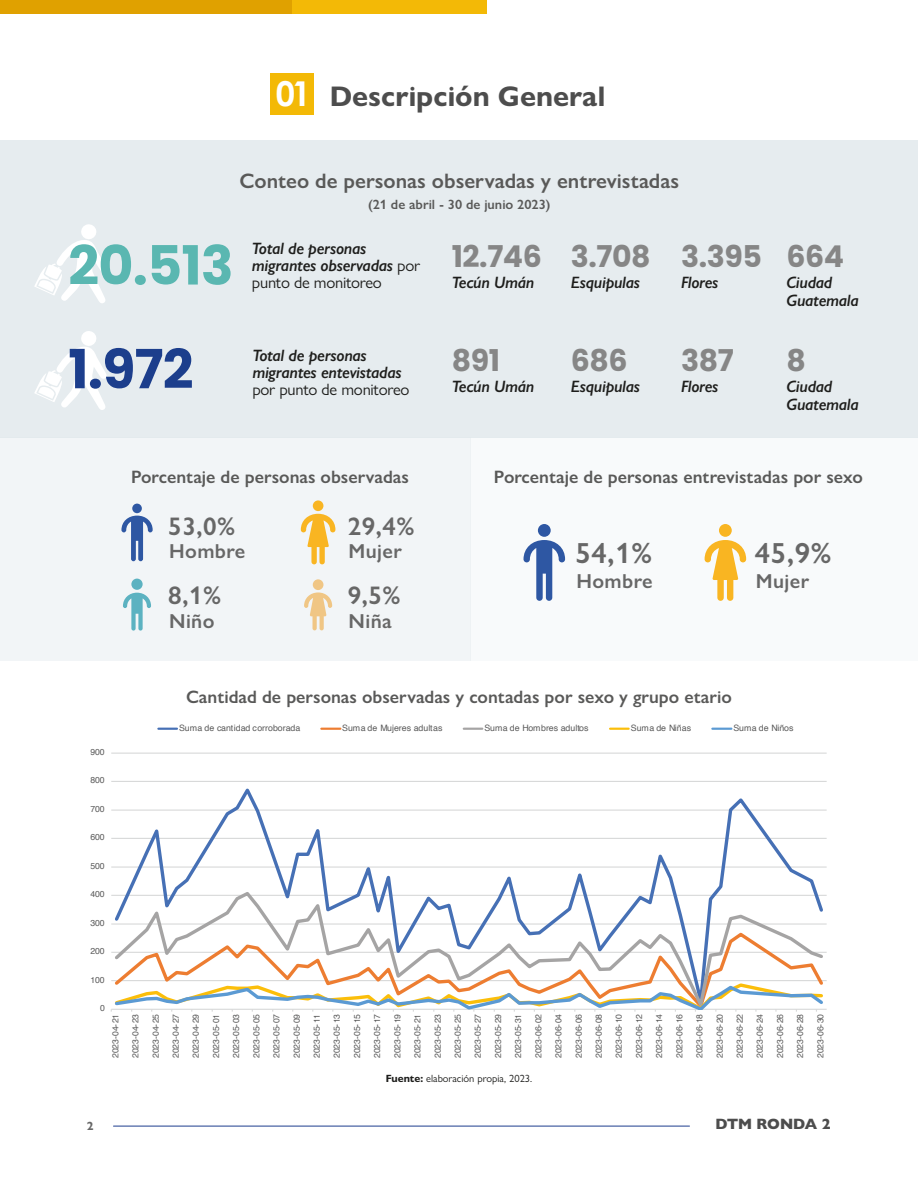
<style>
.page{position:relative;width:918px;height:1188px;background:#fff}
.page>*{position:absolute;margin:0;border:0;box-sizing:border-box;transform-origin:0 0}
.t1{font:700 54px "Poppins";color:#5ab7b1}
.t2{font:700 54px "Poppins";color:#1c3e8c}
.t3{font:700 30px "Poppins";letter-spacing:-.015em;color:#868686}
.t4{font:600 29.1px "Gill Sans Nova";color:#676767}
.t5{font:700 28.5px "Gill Sans Nova";color:#4d4d4d}
.t6{font:600 25.5px "Gill Sans Nova";color:#676767}
.t7{font:600 21px "Gill Sans Nova";color:#595958}
.t8{font:600 20.25px "Gill Sans Nova";letter-spacing:.02em;color:#676767}
.t9{font:600 18px "Gill Sans Nova";color:#595958}
.t10{font:italic 600 16.5px/16.8px "Gill Sans Nova";letter-spacing:-.015em;color:#1e1e1c}
.t11{font:16.5px "Gill Sans Nova";letter-spacing:-.015em;color:#1e1e1c}
.t12{font:800 15px "Gill Sans Nova";letter-spacing:-.01em;color:#4d4d4d}
.t13{font:600 13.5px "Gill Sans Nova";color:#595958}
.t14{font:700 12px "Gill Sans Nova";color:#676767}
.t15{font:10.5px "Gill Sans Nova";color:#1d1d1b}
.t16{font:8.85px "Helvetica";color:#5a5a5a}
.t17{font:8.7px "Helvetica";letter-spacing:-.01em;color:#5a5a5a}
.s1{font-family:"Century Gothic Pro";font-size:34.2px;color:#fff}
.s2{font-weight:400;font-style:normal}
.s3{font-weight:700}
</style>
<div class="page">
<div style="left:270px;top:73px;width:43px;height:42px;background:#f3b906"></div>
<div style="left:471px;top:437px;width:447px;height:224px;background:#f8fafb"></div>
<div style="left:0;top:437px;width:470px;height:224px;background:#f2f5f7"></div>
<div style="left:0;top:140px;width:918px;height:297px;background:#e0e8eb"></div>
<svg style="left:34px;top:224px;width:73px;height:79px"></svg>
<svg style="left:34px;top:331px;width:73px;height:79px"></svg>
<svg style="left:158px;top:728px;width:19px;height:2px"></svg>
<svg style="left:321px;top:728px;width:19px;height:2px"></svg>
<svg style="left:464px;top:728px;width:18px;height:2px"></svg>
<svg style="left:610px;top:728px;width:19px;height:2px"></svg>
<svg style="left:712px;top:728px;width:19px;height:2px"></svg>
<svg style="left:705px;top:540px;width:41px;height:61px"></svg>
<div style="left:719px;top:524px;width:13px;height:13px;background:#f9b522;border-radius:50%"></div>
<svg style="left:524px;top:540px;width:41px;height:61px"></svg>
<div style="left:538px;top:524px;width:13px;height:13px;background:#2e57a3;border-radius:50%"></div>
<svg style="left:301px;top:514px;width:34px;height:50px"></svg>
<div style="left:313px;top:500px;width:10px;height:11px;background:#f9b522;border-radius:50%"></div>
<svg style="left:121px;top:516px;width:32px;height:45px"></svg>
<div style="left:132px;top:504px;width:10px;height:9px;background:#2e57a3;border-radius:50%"></div>
<svg style="left:304px;top:592px;width:28px;height:38px"></svg>
<div style="left:313px;top:579px;width:10px;height:11px;background:#f0c685;border-radius:50%"></div>
<svg style="left:123px;top:593px;width:28px;height:38px"></svg>
<div style="left:131px;top:579px;width:12px;height:11px;background:#5cb2c1;border-radius:50%"></div>
<hr style="left:111px;top:980px;width:716px;height:1px;background:#d8d9d9">
<hr style="left:111px;top:952px;width:716px;height:1px;background:#d8d9d9">
<hr style="left:111px;top:923px;width:716px;height:2px;background:#d8d9d9">
<hr style="left:111px;top:895px;width:716px;height:1px;background:#d8d9d9">
<hr style="left:111px;top:867px;width:716px;height:1px;background:#d8d9d9">
<hr style="left:111px;top:838px;width:716px;height:1px;background:#d8d9d9">
<hr style="left:111px;top:810px;width:716px;height:1px;background:#d8d9d9">
<hr style="left:111px;top:781px;width:716px;height:1px;background:#d8d9d9">
<hr style="left:111px;top:753px;width:716px;height:1px;background:#d8d9d9">
<hr style="left:111px;top:1009px;width:716px;height:1px;background:#d8d9d9">
<svg style="left:112px;top:788px;width:714px;height:101px"></svg>
<svg style="left:112px;top:889px;width:714px;height:93px"></svg>
<svg style="left:111px;top:982px;width:715px;height:30px"></svg>
<hr style="left:113px;top:1126px;width:577px;height:1px;background:#1d3d8e">
<div style="left:0;top:0;width:487px;height:14px;background:#f3b906"></div>
<div style="left:0;top:0;width:291px;height:14px;background:#e0a100"></div>
<h3 class="t5" style="left:276px;top:78px;width:331px"><span class="s1">01</span> Descripción General</h3>
<h1 class="t1" style="left:68px;top:234px;width:167px">20.513</h1>
<h3 class="t7" style="left:239px;top:168px;width:441px">Conteo de personas observadas y entrevistadas</h3>
<h3 class="t13" style="left:368px;top:196px;width:184px">(21 de abril - 30 de junio 2023)</h3>
<h3 class="t10" style="left:252px;top:240px;width:170px">Total de personas migrantes observadas <span class="s2">por punto de monitoreo</span></h3>
<h2 class="t3" style="left:452px;top:239px;width:92px">12.746</h2>
<h2 class="t3" style="left:571px;top:239px;width:81px">3.708</h2>
<h3 class="t10" style="left:571px;top:274px;width:71px">Esquipulas</h3>
<h2 class="t3" style="left:681px;top:239px;width:82px">3.395</h2>
<h3 class="t10" style="left:681px;top:274px;width:39px">Flores</h3>
<h3 class="t10" style="left:452px;top:274px;width:84px">Tecún Umán</h3>
<h1 class="t2" style="left:68px;top:338px;width:127px">1.972</h1>
<h3 class="t10" style="left:252px;top:347px;width:151px">Total de personas migrantes entevistadas</h3>
<h3 class="t11" style="left:252px;top:379px;width:159px">por punto de monitoreo</h3>
<h2 class="t3" style="left:452px;top:343px;width:50px">891</h2>
<h3 class="t10" style="left:452px;top:377px;width:84px">Tecún Umán</h3>
<h2 class="t3" style="left:571px;top:343px;width:58px">686</h2>
<h3 class="t10" style="left:571px;top:377px;width:71px">Esquipulas</h3>
<h2 class="t3" style="left:681px;top:343px;width:54px">387</h2>
<h3 class="t10" style="left:681px;top:377px;width:39px">Flores</h3>
<h2 class="t3" style="left:787px;top:239px;width:59px">664</h2>
<h3 class="t10" style="left:787px;top:273px;width:74px;line-height:18.3px">Ciudad<br>Guatemala</h3>
<h2 class="t3" style="left:787px;top:343px;width:21px">8</h2>
<h3 class="t10" style="left:787px;top:377px;width:74px;line-height:18.3px">Ciudad<br>Guatemala</h3>
<h3 class="t9" style="left:131px;top:465px;width:279px">Porcentaje de personas observadas</h3>
<h3 class="t6" style="left:168px;top:510px;width:68px">53,0%</h3>
<h3 class="t6" style="left:348px;top:510px;width:68px">29,4%</h3>
<h3 class="t8" style="left:349px;top:539px;width:55px">Mujer</h3>
<h3 class="t8" style="left:169px;top:539px;width:78px">Hombre</h3>
<h3 class="t6" style="left:168px;top:580px;width:54px">8,1%</h3>
<h3 class="t6" style="left:348px;top:580px;width:54px">9,5%</h3>
<h3 class="t8" style="left:349px;top:609px;width:45px">Niña</h3>
<h3 class="t8" style="left:169px;top:609px;width:47px">Niño</h3>
<h3 class="t9" style="left:494px;top:465px;width:371px">Porcentaje de personas entrevistadas por sexo</h3>
<h3 class="t4" style="left:576px;top:535px;width:78px">54,1%</h3>
<h3 class="t4" style="left:755px;top:535px;width:78px">45,9%</h3>
<h3 class="t8" style="left:756px;top:569px;width:55px">Mujer</h3>
<h3 class="t8" style="left:576px;top:569px;width:78px">Hombre</h3>
<p class="t17" style="left:90px;top:745px;width:16px">900</p>
<p class="t17" style="left:90px;top:774px;width:16px">800</p>
<p class="t17" style="left:90px;top:802px;width:16px">700</p>
<p class="t17" style="left:90px;top:831px;width:16px">600</p>
<p class="t17" style="left:90px;top:859px;width:16px">500</p>
<p class="t17" style="left:90px;top:888px;width:16px">400</p>
<p class="t17" style="left:90px;top:916px;width:16px">300</p>
<p class="t17" style="left:90px;top:945px;width:16px">200</p>
<p class="t17" style="left:90px;top:973px;width:16px">100</p>
<p class="t17" style="left:100px;top:1001px;width:6px">0</p>
<h3 class="t9" style="left:186px;top:685px;width:547px">Cantidad de personas observadas y contadas por sexo y grupo etario</h3>
<p class="t16" style="left:179px;top:721px;width:123px">Suma de cantidad corroborada</p>
<p class="t16" style="left:342px;top:721px;width:102px">Suma de Mujeres adultas</p>
<p class="t16" style="left:484px;top:721px;width:106px">Suma de Hombres adultos</p>
<p class="t16" style="left:631px;top:721px;width:62px">Suma de Niñas</p>
<p class="t16" style="left:733px;top:721px;width:62px">Suma de Niños</p>
<p class="t17" style="left:109px;top:1058px;width:46px;rotate:-90deg">2023-04-21</p>
<p class="t17" style="left:129px;top:1058px;width:46px;rotate:-90deg">2023-04-23</p>
<p class="t17" style="left:149px;top:1058px;width:46px;rotate:-90deg">2023-04-25</p>
<p class="t17" style="left:169px;top:1058px;width:46px;rotate:-90deg">2023-04-27</p>
<p class="t17" style="left:189px;top:1058px;width:46px;rotate:-90deg">2023-04-29</p>
<p class="t17" style="left:209px;top:1058px;width:46px;rotate:-90deg">2023-05-01</p>
<p class="t17" style="left:230px;top:1058px;width:46px;rotate:-90deg">2023-05-03</p>
<p class="t17" style="left:250px;top:1058px;width:46px;rotate:-90deg">2023-05-05</p>
<p class="t17" style="left:270px;top:1058px;width:46px;rotate:-90deg">2023-05-07</p>
<p class="t17" style="left:290px;top:1058px;width:46px;rotate:-90deg">2023-05-09</p>
<p class="t17" style="left:310px;top:1058px;width:46px;rotate:-90deg">2023-05-11</p>
<p class="t17" style="left:330px;top:1058px;width:46px;rotate:-90deg">2023-05-13</p>
<p class="t17" style="left:350px;top:1058px;width:46px;rotate:-90deg">2023-05-15</p>
<p class="t17" style="left:370px;top:1058px;width:46px;rotate:-90deg">2023-05-17</p>
<p class="t17" style="left:391px;top:1058px;width:46px;rotate:-90deg">2023-05-19</p>
<p class="t17" style="left:411px;top:1058px;width:46px;rotate:-90deg">2023-05-21</p>
<p class="t17" style="left:431px;top:1058px;width:46px;rotate:-90deg">2023-05-23</p>
<p class="t17" style="left:451px;top:1058px;width:46px;rotate:-90deg">2023-05-25</p>
<p class="t17" style="left:471px;top:1058px;width:46px;rotate:-90deg">2023-05-27</p>
<p class="t17" style="left:491px;top:1058px;width:46px;rotate:-90deg">2023-05-29</p>
<p class="t17" style="left:511px;top:1058px;width:46px;rotate:-90deg">2023-05-31</p>
<p class="t17" style="left:532px;top:1058px;width:46px;rotate:-90deg">2023-06-02</p>
<p class="t17" style="left:552px;top:1058px;width:46px;rotate:-90deg">2023-06-04</p>
<p class="t17" style="left:572px;top:1058px;width:46px;rotate:-90deg">2023-06-06</p>
<p class="t17" style="left:592px;top:1058px;width:46px;rotate:-90deg">2023-06-08</p>
<p class="t17" style="left:612px;top:1058px;width:46px;rotate:-90deg">2023-06-10</p>
<p class="t17" style="left:632px;top:1058px;width:46px;rotate:-90deg">2023-06-12</p>
<p class="t17" style="left:653px;top:1058px;width:46px;rotate:-90deg">2023-06-14</p>
<p class="t17" style="left:673px;top:1058px;width:46px;rotate:-90deg">2023-06-16</p>
<p class="t17" style="left:693px;top:1058px;width:46px;rotate:-90deg">2023-06-18</p>
<p class="t17" style="left:713px;top:1058px;width:46px;rotate:-90deg">2023-06-20</p>
<p class="t17" style="left:733px;top:1058px;width:46px;rotate:-90deg">2023-06-22</p>
<p class="t17" style="left:753px;top:1058px;width:46px;rotate:-90deg">2023-06-24</p>
<p class="t17" style="left:773px;top:1058px;width:46px;rotate:-90deg">2023-06-26</p>
<p class="t17" style="left:794px;top:1058px;width:46px;rotate:-90deg">2023-06-28</p>
<p class="t17" style="left:814px;top:1058px;width:46px;rotate:-90deg">2023-06-30</p>
<p class="t15" style="left:386px;top:1072px;width:148px"><span class="s3">Fuente:</span> elaboración propia, 2023.</p>
<h3 class="t14" style="left:87px;top:1119px;width:8px">2</h3>
<h3 class="t12" style="left:715px;top:1115px;width:117px">DTM RONDA 2</h3>
</div>
